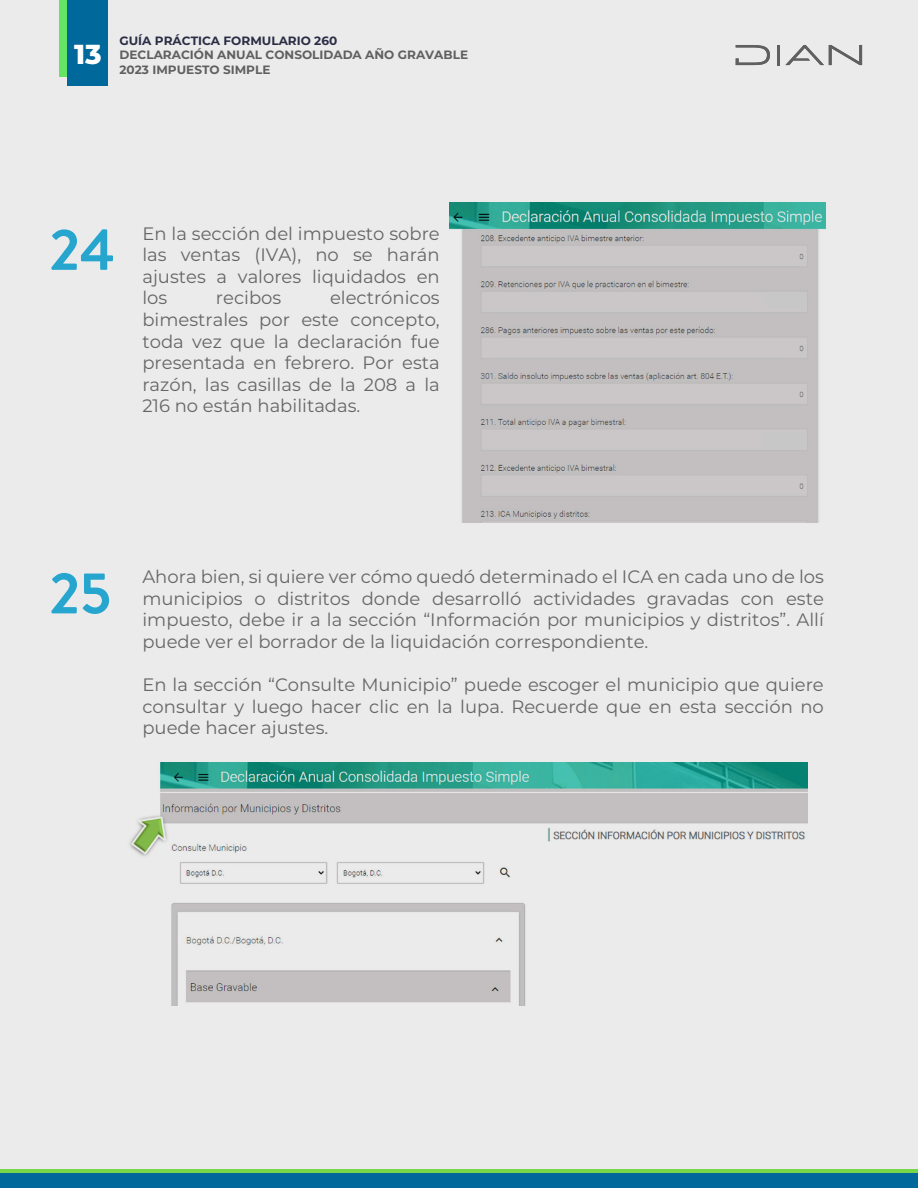
<style>
.page{position:relative;width:918px;height:1188px;background:#ebebeb}
.page>*{position:absolute;margin:0;border:0;box-sizing:border-box;transform-origin:0 0}
.t1{font:700 58.65px "Brandon Grotesque";color:#26a6cf}
.t2{font:800 27.45px "Montserrat";color:#fff}
.t3{font:18px/21.6px "Montserrat";color:#666;text-align:justify}
.t4{font:700 12px/14.4px "Montserrat";color:#606060}
.t5{font:700 12px "Montserrat";color:#2b2d45}
</style>
<div class="page">
<svg style="left:0;top:1169px;width:918px;height:5px;fill:#78d64b"></svg>
<div style="left:0;top:1174px;width:918px;height:14px;background:#00689a"></div>
<div style="left:59px;top:0;width:12px;height:77px;background:#64e664"></div>
<div style="left:67px;top:0;width:41px;height:86px;background:#00689a"></div>
<svg style="left:736px;top:45px;width:34px;height:20px"></svg>
<hr style="left:777px;top:45px;width:3px;height:20px;background:#606060">
<svg style="left:786px;top:45px;width:76px;height:20px"></svg>
<img style="left:450px;top:203px;width:375px;height:320px">
<img style="left:129px;top:762px;width:679px;height:244px">
<h2 class="t2" style="left:74px;top:34px;width:29px">13</h2>
<p class="t5" style="left:120px;top:32px;width:219px">GUÍA PRÁCTICA FORMULARIO 260</p>
<p class="t4" style="left:120px;top:47px;width:350px">DECLARACIÓN ANUAL CONSOLIDADA AÑO GRAVABLE<br>2023 IMPUESTO SIMPLE</p>
<h1 class="t1" style="left:50px;top:209px;width:67px">24</h1>
<p class="t3" style="left:142px;top:222px;width:299px">En la sección del impuesto sobre las ventas (IVA), no se harán ajustes a valores liquidados en los</p>
<p class="t3" style="left:142px;top:287px;width:299px;text-indent:188px">electrónicos bimestrales por este concepto, toda vez que la declaración fue presentada en febrero. Por esta razón, las casillas de la 208 a la 216 no están habilitadas.</p>
<p class="t3" style="left:216px;top:287px;width:67px">recibos</p>
<h1 class="t1" style="left:50px;top:552px;width:63px">25</h1>
<p class="t3" style="left:142px;top:565px;width:683px">Ahora bien, si quiere ver cómo quedó determinado el ICA en cada uno de los municipios o distritos donde desarrolló actividades gravadas con este impuesto, debe ir a la sección “Información por municipios y distritos”. Allí puede ver el borrador de la liquidación correspondiente.</p>
<p class="t3" style="left:142px;top:673px;width:683px">En la sección “Consulte Municipio” puede escoger el municipio que quiere consultar y luego hacer clic en la lupa. Recuerde que en esta sección no puede hacer ajustes.</p>
</div>
